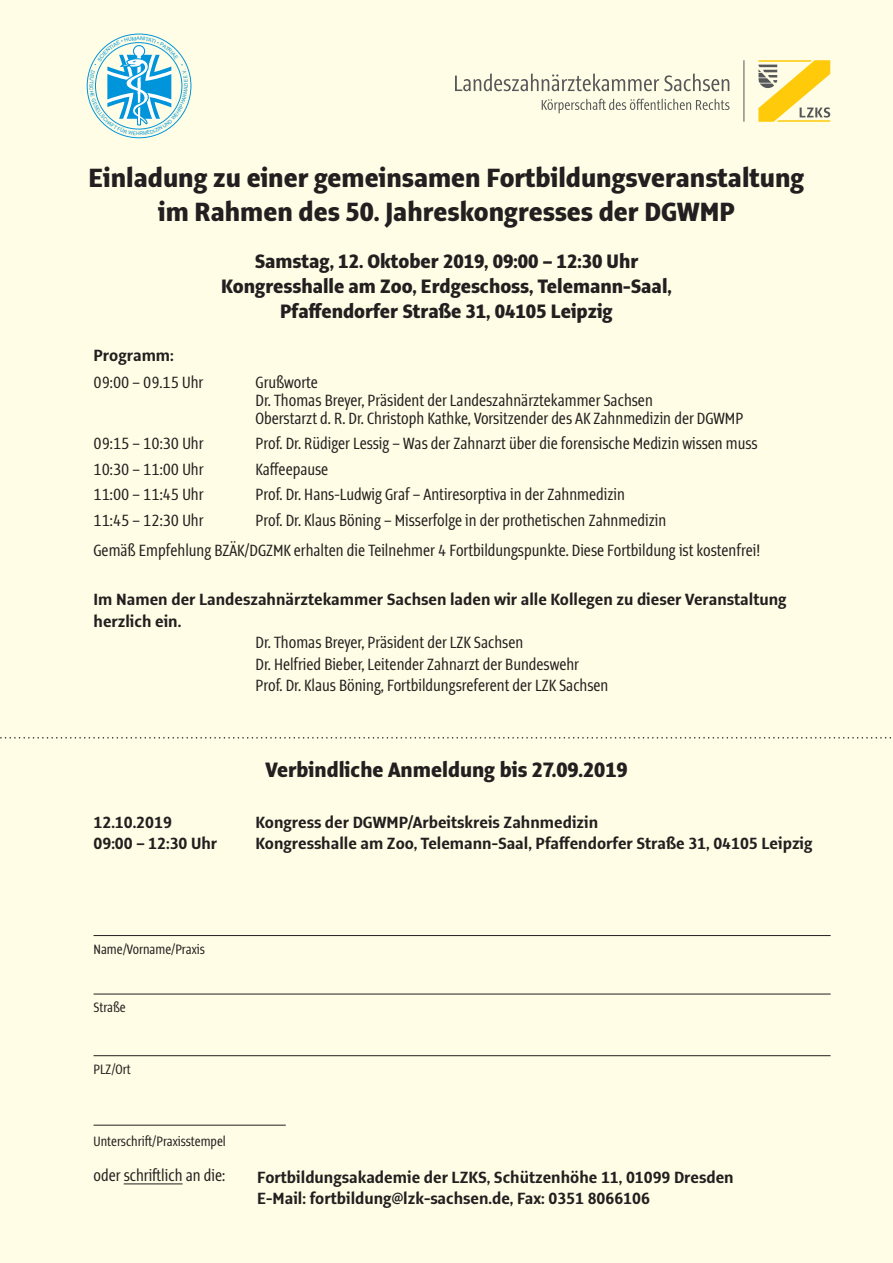
<style>
.page{position:relative;width:893px;height:1263px;background:#fffde5}
.page>*{position:absolute;margin:0;border:0;box-sizing:border-box;transform-origin:0 0}
.t1{font:800 28.5px "Alto Pro Con";color:#231f20}
.t2{font:800 22.5px "Alto Pro Con";color:#231f20}
.t3{font:800 21px "Alto Pro Con";color:#231f20}
.t4{font:18px/18px "Alto Pro Ex Con";color:#231f20}
.t5{font:700 18px/21.6px "Alto Pro Con";color:#231f20}
.t6{font:15px "Alto Pro Ex Con";color:#231f20}
</style>
<div class="page">
<svg style="left:0;top:737px;width:891px;height:1px"></svg>
<hr style="left:744px;top:60px;width:1px;height:62px;background:#57585a">
<svg style="left:758px;top:60px;width:72px;height:62px"></svg>
<svg style="left:455px;top:74px;width:274px;height:17px"></svg>
<svg style="left:542px;top:99px;width:187px;height:14px"></svg>
<hr style="left:94px;top:935px;width:737px;height:1px;background:#231f20">
<hr style="left:94px;top:994px;width:737px;height:1px;background:#231f20">
<hr style="left:94px;top:1055px;width:737px;height:1px;background:#231f20">
<hr style="left:94px;top:1125px;width:192px;height:1px;background:#231f20">
<hr style="left:124px;top:1183px;width:59px;height:1px;background:#231f20">
<svg style="left:90px;top:36px;width:98px;height:103px"></svg>
<p class="t1" style="left:89px;top:160px;width:717px">Einladung zu einer gemeinsamen Fortbildungsveranstaltung</p>
<p class="t1" style="left:158px;top:194px;width:578px">im Rahmen des 50. Jahreskongresses der DGWMP</p>
<p class="t3" style="left:255px;top:248px;width:385px">Samstag, 12. Oktober 2019, 09:00 – 12:30 Uhr</p>
<p class="t3" style="left:221px;top:273px;width:452px">Kongresshalle am Zoo, Erdgeschoss, Telemann-Saal,</p>
<p class="t3" style="left:280px;top:298px;width:334px">Pfaffendorfer Straße 31, 04105 Leipzig</p>
<p class="t5" style="left:94px;top:345px;width:82px">Programm:</p>
<p class="t4" style="left:94px;top:373px;width:111px">09:00 – 09.15 Uhr</p>
<p class="t4" style="left:256px;top:373px;width:489px">Grußworte<br>Dr. Thomas Breyer, Präsident der Landeszahnärztekammer Sachsen<br>Oberstarzt d. R. Dr. Christoph Kathke, Vorsitzender des AK Zahnmedizin der DGWMP</p>
<p class="t4" style="left:94px;top:434px;width:111px">09:15 – 10:30 Uhr</p>
<p class="t4" style="left:256px;top:434px;width:504px">Prof. Dr. Rüdiger Lessig – Was der Zahnarzt über die forensische Medizin wissen muss</p>
<p class="t4" style="left:94px;top:460px;width:111px">10:30 – 11:00 Uhr</p>
<p class="t4" style="left:256px;top:460px;width:74px">Kaffeepause</p>
<p class="t4" style="left:94px;top:485px;width:111px">11:00 – 11:45 Uhr</p>
<p class="t4" style="left:256px;top:485px;width:371px">Prof. Dr. Hans-Ludwig Graf – Antiresorptiva in der Zahnmedizin</p>
<p class="t4" style="left:94px;top:511px;width:111px">11:45 – 12:30 Uhr</p>
<p class="t4" style="left:256px;top:511px;width:412px">Prof. Dr. Klaus Böning – Misserfolge in der prothetischen Zahnmedizin</p>
<p class="t4" style="left:94px;top:542px;width:668px">Gemäß Empfehlung BZÄK/DGZMK erhalten die Teilnehmer 4 Fortbildungspunkte. Diese Fortbildung ist kostenfrei!</p>
<p class="t5" style="left:94px;top:588px;width:695px">Im Namen der Landeszahnärztekammer Sachsen laden wir alle Kollegen zu dieser Veranstaltung herzlich ein.</p>
<p class="t4" style="left:256px;top:633px;width:269px">Dr. Thomas Breyer, Präsident der LZK Sachsen</p>
<p class="t4" style="left:256px;top:655px;width:325px">Dr. Helfried Bieber, Leitender Zahnarzt der Bundeswehr</p>
<p class="t4" style="left:256px;top:677px;width:354px">Prof. Dr. Klaus Böning, Fortbildungsreferent der LZK Sachsen</p>
<p class="t2" style="left:265px;top:755px;width:364px">Verbindliche Anmeldung bis 27.09.2019</p>
<p class="t5" style="left:94px;top:811px;width:80px">12.10.2019</p>
<p class="t5" style="left:256px;top:811px;width:344px">Kongress der DGWMP/Arbeitskreis Zahnmedizin</p>
<p class="t5" style="left:94px;top:833px;width:125px">09:00 – 12:30 Uhr</p>
<p class="t5" style="left:256px;top:833px;width:559px">Kongresshalle am Zoo, Telemann-Saal, Pfaffendorfer Straße 31, 04105 Leipzig</p>
<p class="t6" style="left:94px;top:939px;width:113px">Name/Vorname/Praxis</p>
<p class="t6" style="left:94px;top:998px;width:34px">Straße</p>
<p class="t6" style="left:94px;top:1060px;width:39px">PLZ/Ort</p>
<p class="t6" style="left:94px;top:1131px;width:134px">Unterschrift/Praxisstempel</p>
<p class="t4" style="left:94px;top:1166px;width:133px">oder schriftlich an die:</p>
<p class="t5" style="left:257px;top:1166px;width:478px">Fortbildungsakademie der LZKS, Schützenhöhe 11, 01099 Dresden</p>
<p class="t5" style="left:257px;top:1188px;width:394px">E-Mail: fortbildung@lzk-sachsen.de, Fax: 0351 8066106</p>
</div>
